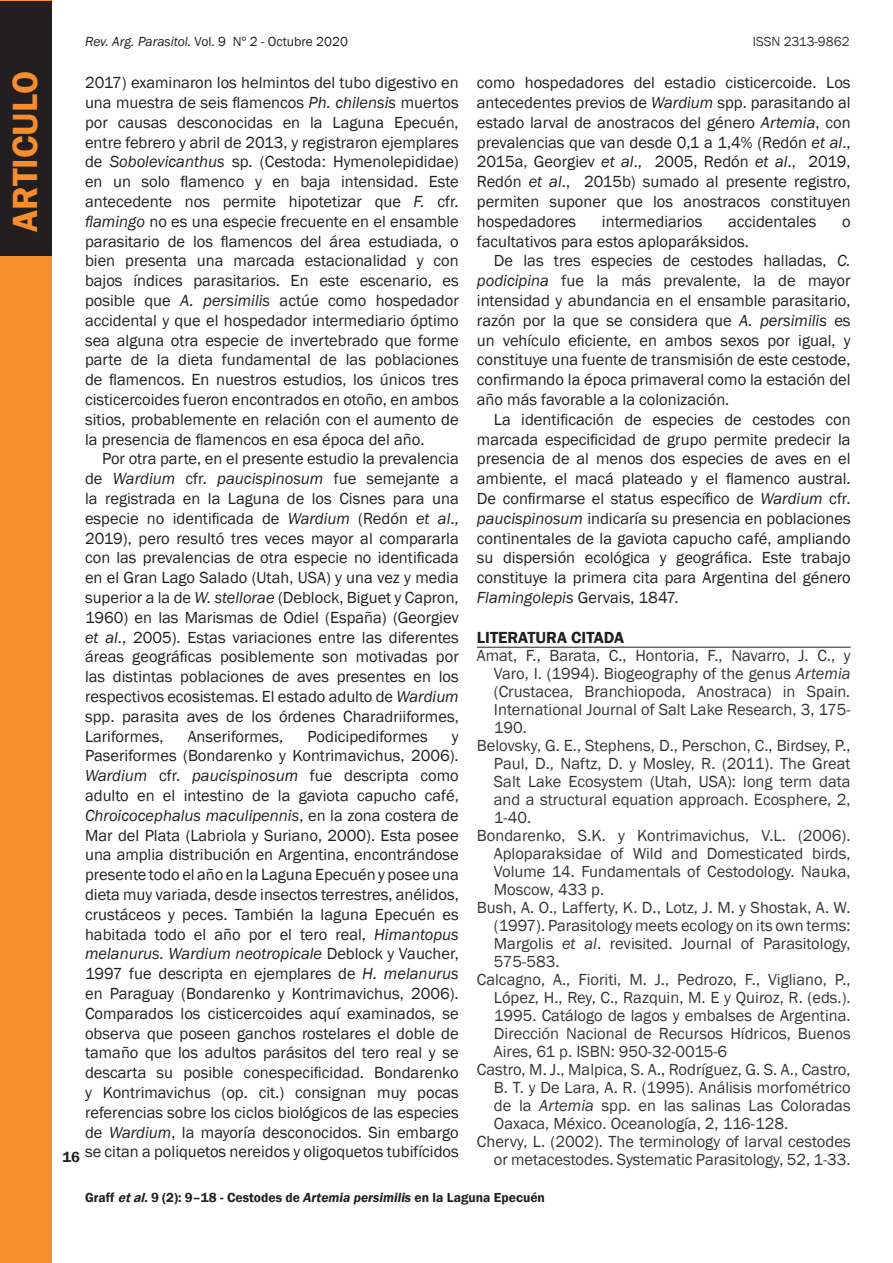
<style>
.page{position:relative;width:893px;height:1263px;background:#fff}
.page>*{position:absolute;margin:0;border:0;box-sizing:border-box;transform-origin:0 0}
.t1{font:600 36px "Franklin Gothic";color:#f68e2b}
.t2{font:16.5px/19.8px "Franklin Gothic";color:#231f20;text-align:justify}
.t3{font:16.5px "Franklin Gothic";color:#343736}
.t4{font:italic 16.5px "Franklin Gothic";color:#231f20}
.t5{font:600 16.5px "Franklin Gothic";color:#231f20}
.t6{font:600 15px "Franklin Gothic";color:#231f20}
.t7{font:600 13.5px "Franklin Gothic";color:#231f20}
.t8{font:13.5px "Franklin Gothic";color:#231f20}
.t9{font:13.5px "Franklin Gothic";color:#333635}
.s1{font-style:italic}
.s2{font-style:normal}
</style>
<div class="page">
<div style="left:0;top:0;width:51px;height:1263px;background:#f68e2b"></div>
<hr style="left:477px;top:647px;width:374px;height:1px;background:#231f20">
<div style="left:0;top:2px;width:51px;height:254px;background:#231f20"></div>
<h1 class="t1" style="left:3px;top:232px;width:162px;rotate:-90deg">ARTICULO</h1>
<p class="t8" style="left:85px;top:33px;width:264px"><span class="s1">Rev. Arg. Parasitol.</span> Vol. 9 Nº 2 - Octubre 2020</p>
<p class="t9" style="left:753px;top:33px;width:98px">ISSN 2313-9862</p>
<p class="t2" style="left:85px;top:73px;width:375px">2017) examinaron los helmintos del tubo digestivo en una muestra de seis flamencos <span class="s1">Ph. chilensis</span> muertos por causas desconocidas en la Laguna Epecuén, entre febrero y abril de 2013, y registraron ejemplares de <span class="s1">Sobolevicanthus</span> sp. (Cestoda: Hymenolepididae) en un solo flamenco y en baja intensidad. Este antecedente nos permite hipotetizar que <span class="s1">F.</span> cfr. <span class="s1">flamingo</span> no es una especie frecuente en el ensamble parasitario de los flamencos del área estudiada, o bien presenta una marcada estacionalidad y con bajos índices parasitarios. En este escenario, es posible que <span class="s1">A. persimilis</span> actúe como hospedador accidental y que el hospedador intermediario óptimo sea alguna otra especie de invertebrado que forme parte de la dieta fundamental de las poblaciones de flamencos. En nuestros estudios, los únicos tres cisticercoides fueron encontrados en otoño, en ambos sitios, probablemente en relación con el aumento de la presencia de flamencos en esa época del año.</p>
<p class="t2" style="left:85px;top:449px;width:375px;text-indent:17px">Por otra parte, en el presente estudio la prevalencia de <span class="s1">Wardium</span> cfr. <span class="s1">paucispinosum</span> fue semejante a la registrada en la Laguna de los Cisnes para una especie no identificada de <span class="s1">Wardium</span> (Redón <span class="s1">et al</span>., 2019), pero resultó tres veces mayor al compararla con las prevalencias de otra especie no identificada en el Gran Lago Salado (Utah, USA) y una vez y media superior a la de <span class="s1">W. stellorae</span> (Deblock, Biguet y Capron, 1960) en las Marismas de Odiel (España) (Georgiev <span class="s1">et al</span>., 2005). Estas variaciones entre las diferentes áreas geográficas posiblemente son motivadas por las distintas poblaciones de aves presentes en los respectivos ecosistemas. El estado adulto de <span class="s1">Wardium </span>spp. parasita aves de los órdenes Charadriiformes, Lariformes,</p>
<p class="t2" style="left:477px;top:73px;width:375px">como hospedadores del estadio cisticercoide. Los antecedentes previos de <span class="s1">Wardium</span> spp. parasitando al estado larval de anostracos del género <span class="s1">Artemia</span>, con prevalencias que van desde 0,1 a 1,4% (Redón <span class="s1">et al</span>., 2015a, Georgiev <span class="s1">et al</span>., 2005, Redón <span class="s1">et al</span>., 2019, Redón <span class="s1">et al</span>., 2015b) sumado al presente registro, permiten suponer que los anostracos constituyen hospedadores</p>
<p class="t2" style="left:602px;top:212px;width:102px">intermediarios</p>
<p class="t2" style="left:728px;top:212px;width:90px">accidentales</p>
<p class="t2" style="left:842px;top:212px;width:10px">o</p>
<p class="t2" style="left:477px;top:231px;width:273px">facultativos para estos aploparáksidos.</p>
<p class="t2" style="left:494px;top:251px;width:358px">De las tres especies de cestodes halladas, <span class="s1">C.</span></p>
<p class="t2" style="left:477px;top:271px;width:375px"><span class="s1">podicipina</span> fue la más prevalente, la de mayor</p>
<p class="t2" style="left:477px;top:291px;width:375px">intensidad y abundancia en el ensamble parasitario,</p>
<p class="t2" style="left:477px;top:311px;width:375px">razón por la que se considera que <span class="s1">A. persimilis</span> es</p>
<p class="t2" style="left:477px;top:330px;width:375px">un vehículo eficiente, en ambos sexos por igual, y</p>
<p class="t2" style="left:477px;top:350px;width:375px">constituye una fuente de transmisión de este cestode,</p>
<p class="t2" style="left:477px;top:370px;width:375px">confirmando la época primaveral como la estación del</p>
<p class="t2" style="left:477px;top:390px;width:254px">año más favorable a la colonización.</p>
<p class="t2" style="left:494px;top:410px;width:358px">La identificación de especies de cestodes con</p>
<p class="t2" style="left:477px;top:429px;width:375px">marcada especificidad de grupo permite predecir la</p>
<p class="t2" style="left:477px;top:449px;width:375px">presencia de al menos dos especies de aves en el</p>
<p class="t2" style="left:477px;top:469px;width:375px">ambiente, el macá plateado y el flamenco austral.</p>
<p class="t2" style="left:477px;top:489px;width:375px">De confirmarse el status específico de <span class="s1">Wardium</span> cfr.</p>
<p class="t2" style="left:477px;top:509px;width:375px"><span class="s1">paucispinosum</span> indicaría su presencia en poblaciones</p>
<p class="t2" style="left:477px;top:528px;width:375px">continentales de la gaviota capucho café, ampliando</p>
<p class="t2" style="left:477px;top:548px;width:375px">su dispersión ecológica y geográfica. Este trabajo</p>
<p class="t2" style="left:477px;top:568px;width:375px">constituye la primera cita para Argentina del género</p>
<p class="t4" style="left:477px;top:587px;width:203px">Flamingolepis <span class="s2">Gervais, 1847.</span></p>
<p class="t5" style="left:477px;top:627px;width:149px">LITERATURA CITADA</p>
<p class="t3" style="left:477px;top:645px;width:375px">Amat, F., Barata, C., Hontoria, F., Navarro, J. C., y</p>
<p class="t3" style="left:494px;top:663px;width:358px">Varo, I. (1994). Biogeography of the genus <span class="s1">Artemia</span></p>
<p class="t3" style="left:494px;top:681px;width:358px">(Crustacea, Branchiopoda, Anostraca) in Spain<span class="s1">.</span></p>
<p class="t3" style="left:494px;top:699px;width:358px">International Journal of Salt Lake Research, 3, 175-</p>
<p class="t3" style="left:494px;top:717px;width:34px">190.</p>
<p class="t3" style="left:477px;top:735px;width:375px">Belovsky, G. E., Stephens, D., Perschon, C., Birdsey, P.,</p>
<p class="t3" style="left:494px;top:753px;width:358px">Paul, D., Naftz, D. y Mosley, R. (2011). The Great</p>
<p class="t3" style="left:494px;top:771px;width:358px">Salt Lake Ecosystem (Utah, USA): long term data</p>
<p class="t3" style="left:494px;top:789px;width:358px">and a structural equation approach. Ecosphere, 2,</p>
<p class="t3" style="left:494px;top:807px;width:39px">1-40.</p>
<p class="t3" style="left:477px;top:825px;width:375px">Bondarenko, S.K. y Kontrimavichus, V.L. (2006).</p>
<p class="t3" style="left:494px;top:843px;width:358px">Aploparaksidae of Wild and Domesticated birds,</p>
<p class="t3" style="left:494px;top:861px;width:358px">Volume 14. Fundamentals of Cestodology. Nauka,</p>
<p class="t3" style="left:494px;top:879px;width:112px">Moscow, 433 p.</p>
<p class="t3" style="left:477px;top:897px;width:375px">Bush, A. O., Lafferty, K. D., Lotz, J. M. y Shostak, A. W.</p>
<p class="t3" style="left:494px;top:915px;width:358px">(1997). Parasitology meets ecology on its own terms:</p>
<p class="t3" style="left:494px;top:933px;width:358px">Margolis <span class="s1">et al</span>. revisited. Journal of Parasitology,</p>
<p class="t3" style="left:494px;top:951px;width:67px">575-583.</p>
<p class="t3" style="left:477px;top:969px;width:375px">Calcagno, A., Fioriti, M. J., Pedrozo, F., Vigliano, P.,</p>
<p class="t3" style="left:494px;top:987px;width:358px">López, H., Rey, C., Razquin, M. E y Quiroz, R. (eds.).</p>
<p class="t3" style="left:494px;top:1005px;width:358px">1995. Catálogo de lagos y embalses de Argentina.</p>
<p class="t3" style="left:494px;top:1023px;width:358px">Dirección Nacional de Recursos Hídricos, Buenos</p>
<p class="t3" style="left:494px;top:1041px;width:235px">Aires, 61 p. ISBN: 950-32-0015-6</p>
<p class="t3" style="left:477px;top:1059px;width:375px">Castro, M. J., Malpica, S. A., Rodríguez, G. S. A., Castro,</p>
<p class="t3" style="left:494px;top:1077px;width:358px">B. T. y De Lara, A. R. (1995). Análisis morfométrico</p>
<p class="t3" style="left:494px;top:1095px;width:358px">de la <span class="s1">Artemia</span> spp. en las salinas Las Coloradas</p>
<p class="t3" style="left:494px;top:1113px;width:296px">Oaxaca, México. Oceanología, 2, 116-128.</p>
<p class="t3" style="left:477px;top:1131px;width:375px">Chervy, L. (2002). The terminology of larval cestodes</p>
<p class="t3" style="left:494px;top:1149px;width:358px">or metacestodes. Systematic Parasitology, 52, 1-33.</p>
<p class="t2" style="left:188px;top:726px;width:97px">Anseriformes,</p>
<p class="t2" style="left:308px;top:726px;width:122px">Podicipediformes</p>
<p class="t2" style="left:85px;top:726px;width:375px;text-indent:367px">y Paseriformes (Bondarenko y Kontrimavichus, 2006).<br><span class="s1">Wardium</span> cfr. <span class="s1">paucispinosum</span> fue descripta como adulto en el intestino de la gaviota capucho café, <span class="s1">Chroicocephalus maculipennis</span>, en la zona costera de Mar del Plata (Labriola y Suriano, 2000). Esta posee una amplia distribución en Argentina, encontrándose presente todo el año en la Laguna Epecuén y posee una dieta muy variada, desde insectos terrestres, anélidos, crustáceos y peces. También la laguna Epecuén es habitada todo el año por el tero real, <span class="s1">Himantopus melanurus. Wardium neotropicale</span> Deblock y Vaucher, 1997 fue descripta en ejemplares de <span class="s1">H. melanurus </span>en Paraguay (Bondarenko y Kontrimavichus, 2006).<br>Comparados los cisticercoides aquí examinados, se observa que poseen ganchos rostelares el doble de tamaño que los adultos parásitos del tero real y se descarta su posible conespecificidad. Bondarenko y Kontrimavichus (op. cit.) consignan muy pocas referencias sobre los ciclos biológicos de las especies de <span class="s1">Wardium</span>, la mayoría desconocidos. Sin embargo se citan a poliquetos nereidos y oligoquetos tubifícidos</p>
<p class="t6" style="left:63px;top:1147px;width:19px">16</p>
<p class="t7" style="left:85px;top:1189px;width:461px">Graff <span class="s1">etal.</span>9 (2): 9–18 - Cestodes de <span class="s1">Artemia persimilis</span> en la Laguna Epecuén</p>
</div>
